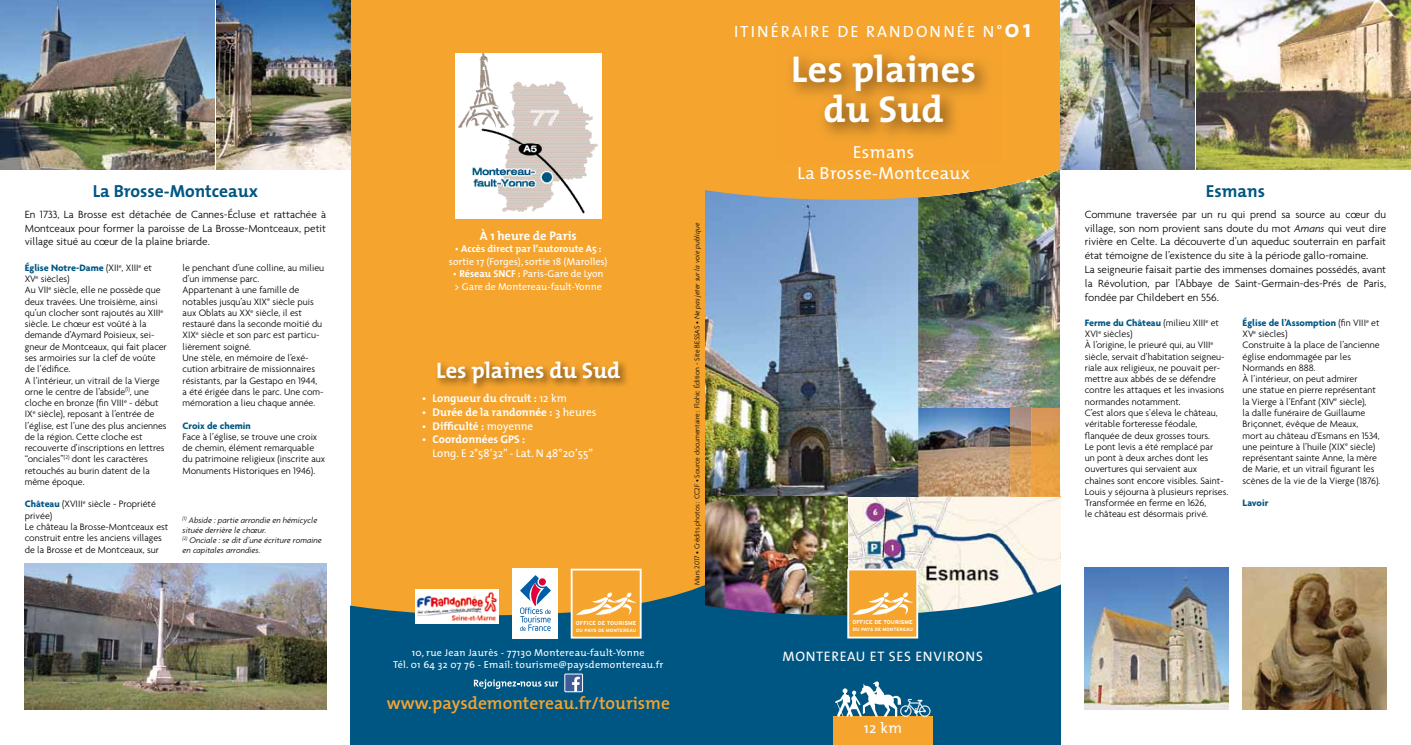
<style>
.page{position:relative;width:1411px;height:745px;background:#fff}
.page>*{position:absolute;margin:0;border:0;box-sizing:border-box;transform-origin:0 0}
.t1{font:700 37.5px/40px "The Mix";letter-spacing:.01em;color:#fff;text-align:center}
.t2{font:700 25px "The Mix";color:#fff}
.t3{font:700 22.5px "The Mix";color:#fff}
.t4{font:600 17.5px "The Mix";color:#f5a42e}
.t5{font:17.5px "The Mix";letter-spacing:.025em;color:#fff}
.t6{font:700 17.5px "The Mix";color:#005682}
.t7{font:16.25px "The Mix";letter-spacing:.125em;color:#fff}
.t8{font:15px "The Mix";color:#fff}
.t9{font:13.75px "The Mix";letter-spacing:.05em;color:#fff}
.t10{font:700 12.5px "The Mix";color:#fff}
.t11{font:300 11.25px/13.8px "Agenda";color:#000}
.t12{font:700 11.25px "The Mix";color:#fff}
.t13{font:11.25px/13.8px "The Mix";color:#fff}
.t14{font:300 10px/11.2px "Agenda";color:#000}
.t15{font:10px/12.5px "The Mix";color:#fff;text-align:center}
.t16{font:10px/12px "The Mix";letter-spacing:.02em;color:#fff;text-align:center}
.t17{font:700 10px "Agenda";color:#005682}
.t18{font:italic 300 8.75px/10px "Agenda";color:#000}
.t19{font:300 7.5px "Agenda";color:#000}
.t20{font:700 5.5px "Interstate";color:#fff}
.t21{font:700 4.75px "Interstate";color:#fff}
.s1{font-weight:400;font-size:16.25px}
.s2{font-style:italic}
.s3{font-weight:700}
.s4{font-weight:700;color:#005682}
.s5{font-weight:400}
</style>
<div class="page">
<img style="left:847px;top:496px;width:212px;height:84px">
<div style="left:351px;top:0;width:354px;height:620px;background:#f5a42e"></div>
<svg style="left:351px;top:580px;width:354px;height:164px;background:#195e7a"></svg>
<svg style="left:474px;top:679px;width:84px;height:9px"></svg>
<div style="left:565px;top:673px;width:17px;height:18px;background:#3e5a98"></div>
<div style="left:564px;top:673px;width:18px;height:18px;border:1px solid #fff"></div>
<svg style="left:572px;top:676px;width:7px;height:15px"></svg>
<div style="left:512px;top:567px;width:46px;height:71px;background:#fff"></div>
<svg style="left:520px;top:575px;width:31px;height:55px"></svg>
<div style="left:539px;top:578px;width:7px;height:7px;background:#e2003b;border-radius:50%"></div>
<svg style="left:570px;top:568px;width:71px;height:70px"></svg>
<img style="left:416px;top:589px;width:83px;height:33px">
<img style="left:705px;top:201px;width:213px;height:295px">
<img style="left:918px;top:201px;width:141px;height:295px">
<img style="left:705px;top:496px;width:142px;height:84px">
<svg style="left:705px;top:580px;width:354px;height:164px;background:#1b6084"></svg>
<div style="left:705px;top:0;width:354px;height:201px;background:#f5a42e"></div>
<img style="left:777px;top:37px;width:223px;height:126px">
<img style="left:854px;top:146px;width:59px;height:12px">
<img style="left:1010px;top:407px;width:49px;height:89px">
<img style="left:1031px;top:407px;width:1px;height:89px">
<div style="left:833px;top:716px;width:99px;height:28px;background:#f5a42e"></div>
<svg style="left:835px;top:680px;width:95px;height:36px"></svg>
<svg style="left:847px;top:568px;width:71px;height:70px;background:#f5b354"></svg>
<img style="left:1059px;top:0;width:135px;height:169px">
<img style="left:216px;top:0;width:135px;height:169px">
<img style="left:0;top:0;width:214px;height:169px">
<div style="left:435px;top:358px;width:195px;height:35px;background:#000;opacity:.55"></div>
<img style="left:455px;top:54px;width:146px;height:165px">
<img style="left:1196px;top:0;width:214px;height:169px">
<img style="left:25px;top:563px;width:301px;height:146px">
<img style="left:1084px;top:567px;width:144px;height:142px">
<img style="left:1242px;top:567px;width:143px;height:142px">
<h3 class="t7" style="left:734px;top:18px;width:262px">ITINÉRAIRE DE RANDONNÉE N</h3>
<h2 class="t2" style="left:996px;top:8px;width:36px"><span class="s1">°</span>01</h2>
<h1 class="t1" style="left:791px;top:48px;width:186px">Les plaines du Sud</h1>
<h3 class="t5" style="left:852px;top:137px;width:63px">Esmans</h3>
<h3 class="t5" style="left:797px;top:158px;width:174px">La Brosse-Montceaux</h3>
<h3 class="t6" style="left:93px;top:176px;width:167px">La Brosse-Montceaux</h3>
<h3 class="t6" style="left:1205px;top:176px;width:61px">Esmans</h3>
<p class="t11" style="left:1084px;top:207px;width:303px">Commune traversée par un ru qui prend sa source au cœur du village, son nom provient sans doute du mot <span class="s2">Amans</span> qui veut dire rivière en Celte. La découverte d’un aqueduc souterrain en parfait état témoigne de l’existence du site à la période gallo-romaine.<br>La seigneurie faisait partie des immenses domaines possédés, avant la Révolution, par l’Abbaye de Saint-Germain-des-Prés de Paris, fondée par Childebert en 556.</p>
<p class="t11" style="left:25px;top:207px;width:303px;text-align:justify">En 1733, La Brosse est détachée de Cannes-écluse et rattachée à Montceaux pour former la paroisse de La Brosse-Montceaux, petit village situé au cœur de la plaine briarde.</p>
<p class="t19" style="left:692px;top:584px;width:363px;rotate:-90deg">Mars 2017 • Crédits photos : CC2F • Source documentaire : Flohic édition - Site BESSAS • <span class="s2">Ne pas jeter sur la voie publique</span></p>
<p class="t10" style="left:480px;top:225px;width:98px">à 1 heure de Paris</p>
<p class="t15" style="left:449px;top:242px;width:160px">• <span class="s3">Accès direct par l’autoroute A5 : </span>sortie 17 (Forges), sortie 18 (Marolles)</p>
<p class="t15" style="left:453px;top:267px;width:152px;text-align:left">• <span class="s3">Réseau SNCF :</span> Paris-Gare de Lyon &gt; Gare de Montereau-fault-Yonne</p>
<p class="t14" style="left:25px;top:262px;width:143px"><span class="s4">église Notre-Dame</span> (XII<sup>e</sup>, XIII<sup>e</sup> et<br>XV<sup>e</sup> siècles)<br>Au VII<sup>e</sup> siècle, elle ne possède que deux travées. Une troisième, ainsi qu’un clocher sont rajoutés au XIII<sup>e </sup>siècle. Le chœur est voûté à la demande d’Aymard Poisieux, sei&shy;gneur de Montceaux, qui fait placer ses armoiries sur la clef de voûte de l’édifice.<br>A l’intérieur, un vitrail de la Vierge orne le centre de l’abside<sup>(1)</sup>, une cloche en bronze (fin VIII<sup>e</sup> - début<br>IX<sup>e</sup> siècle), reposant à l’entrée de l’église, est l’une des plus anciennes de la région. Cette cloche est recouverte d’inscriptions en lettres “onciales”<sup>(2)</sup> dont les caractères retouchés au burin datent de la même époque.</p>
<p class="t14" style="left:25px;top:498px;width:145px"><span class="s4">Château</span> (XVIII<sup>e</sup> siècle - Propriété privée)<br>Le château la Brosse-Montceaux est construit entre les anciens villages de la Brosse et de Montceaux, sur</p>
<p class="t14" style="left:182px;top:262px;width:143px">le penchant d’une colline, au milieu d’un immense parc.<br>Appartenant à une famille de notables jusqu’au XIX<sup>e</sup> siècle puis aux Oblats au XX<sup>e</sup> siècle, il est restauré dans la seconde moitié du<br>XIX<sup>e</sup> siècle et son parc est particu&shy;lièrement soigné.<br>Une stèle, en mémoire de l’exé&shy;cution arbitraire de missionnaires résistants, par la Gestapo en 1944, a été érigée dans le parc. Une com&shy;mémoration a lieu chaque année.</p>
<p class="t17" style="left:182px;top:419px;width:70px">Croix de chemin</p>
<p class="t14" style="left:182px;top:430px;width:144px">Face à l’église, se trouve une croix de chemin, élément remarquable du patrimoine religieux (inscrite aux Monuments Historiques en 1946).</p>
<p class="t14" style="left:1084px;top:317px;width:145px"><span class="s4">Ferme du Château</span> (milieu XIII<sup>e</sup> et<br>XVI<sup>e</sup> siècles)<br>à l’origine, le prieuré qui, au VIII<sup>e </sup>siècle, servait d’habitation seigneu&shy;riale aux religieux, ne pouvait per&shy;mettre aux abbés de se défendre contre les attaques et les invasions normandes notamment.<br>C’est alors que s’éleva le château, véritable forteresse féodale, flanquée de deux grosses tours.<br>Le pont levis a été remplacé par<br>un pont à deux arches dont les ouvertures qui servaient aux chaînes sont encore visibles. Saint-<br>Louis y séjourna à plusieurs reprises.<br>Transformée en ferme en 1626,<br>le château est désormais privé.</p>
<p class="t14" style="left:1242px;top:317px;width:139px"><span class="s4">Église de l’Assomption</span> (fin VIII<sup>e</sup> et<br>XV<sup>e</sup> siècles)<br>Construite à la place de l’ancienne église endommagée par les<br>Normands en 888.<br>à l’intérieur, on peut admirer<br>une statue en pierre représentant la Vierge à l’Enfant (XIV<sup>e</sup> siècle),<br>la dalle funéraire de Guillaume<br>Briçonnet, évêque de Meaux, mort au château d’Esmans en 1534, une peinture à l’huile (XIX<sup>e</sup> siècle) représentant sainte Anne, la mère de Marie, et un vitrail figurant les scènes de la vie de la Vierge (1876).</p>
<h3 class="t3" style="left:436px;top:351px;width:186px">Les plaines du Sud</h3>
<p class="t12" style="left:422px;top:388px;width:147px"><span class="s5">•</span> Longueur du circuit : <span class="s5">12 km</span></p>
<p class="t12" style="left:422px;top:402px;width:176px"><span class="s5">•</span> Durée de la randonnée : <span class="s5">3 heures</span></p>
<p class="t12" style="left:422px;top:416px;width:113px"><span class="s5">•</span> Difficulté : <span class="s5">moyenne</span></p>
<p class="t13" style="left:432px;top:432px;width:162px;text-indent:-11px">• <span class="s3">Coordonnées GPS :<br></span>Long. E 2°58’32’’- Lat. N 48°20’55’’</p>
<p class="t17" style="left:1242px;top:496px;width:27px">Lavoir</p>
<p class="t18" style="left:182px;top:514px;width:141px"><sup>(1)</sup> Abside : partie arrondie en hémicycle située derrière le chœur.<br><sup>(2)</sup> Onciale : se dit d’une écriture romaine en capitales arrondies.</p>
<p class="t20" style="left:576px;top:619px;width:62px">OFFICE DE TOURISME</p>
<p class="t20" style="left:852px;top:619px;width:62px">OFFICE DE TOURISME</p>
<p class="t21" style="left:576px;top:626px;width:62px">DU PAYS DE MONTEREAU</p>
<p class="t21" style="left:852px;top:626px;width:62px">DU PAYS DE MONTEREAU</p>
<p class="t16" style="left:393px;top:646px;width:271px">10, rue Jean Jaurès - 77130 Montereau-fault-Yonne<br>Tél. 01 64 32 07 76 - Email: tourisme@paysdemontereau.fr</p>
<h3 class="t9" style="left:782px;top:644px;width:202px">MONTEREAU ET SES ENVIRONS</h3>
<h3 class="t4" style="left:387px;top:688px;width:284px">www.paysdemontereau.fr/tourisme</h3>
<h3 class="t8" style="left:863px;top:714px;width:40px">12 km</h3>
</div>
